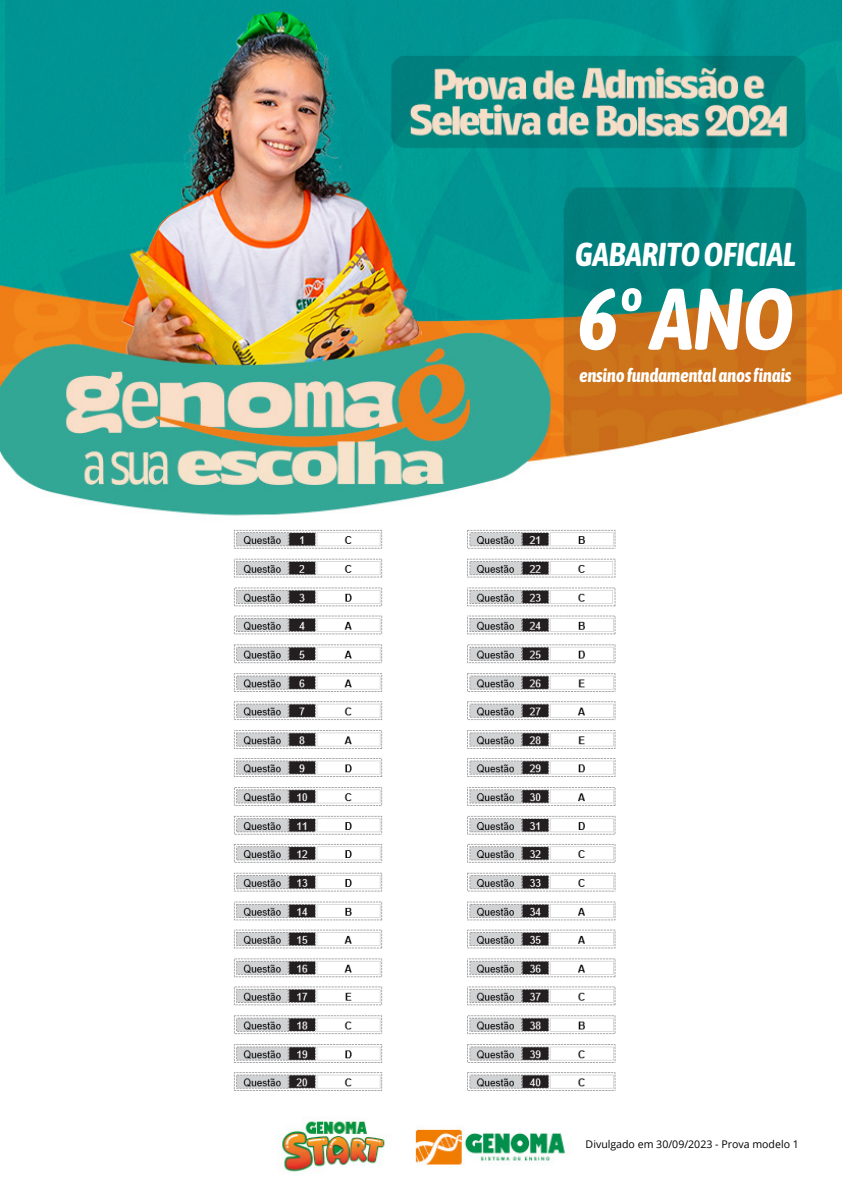
<style>
.page{position:relative;width:842px;height:1191px;background:#fff}
.page>*{position:absolute;margin:0;border:0;box-sizing:border-box;transform-origin:0 0}
.t1{font:italic 700 86.8px "Asap Condensed";letter-spacing:-.02em;color:#fff}
.t2{font:italic 700 33px "Asap Condensed";letter-spacing:-.02em;color:#fff}
.t3{font:italic 700 19px "Asap Condensed";letter-spacing:-.02em;color:#fff}
.t4{font:10.6px "Open Sans";color:#000}
</style>
<div class="page">
<img style="left:0;top:0;width:842px;height:1172px">
<img style="left:230px;top:519px;width:393px;height:578px">
<div style="left:448px;top:529px;width:17px;height:568px;background:#fff"></div>
<p class="t2" style="left:575px;top:235px;width:223px">GABARITOOFICIAL</p>
<p class="t1" style="left:578px;top:268px;width:218px">6ºANO</p>
<p class="t3" style="left:579px;top:364px;width:214px">ensinofundamentalanosfinais</p>
<p class="t4" style="left:586px;top:1136px;width:215px">Divulgado em 30/09/2023 - Prova modelo 1</p>
</div>
